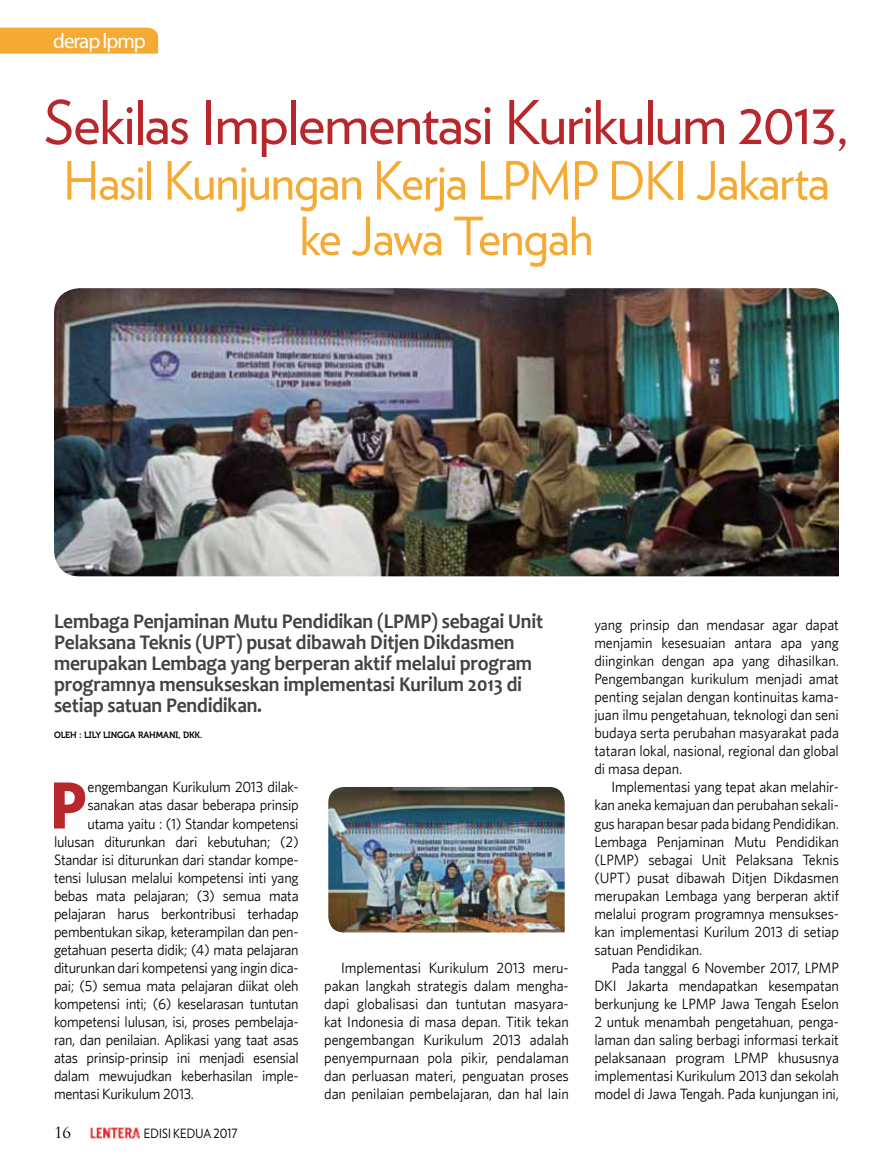
<style>
.page{position:relative;width:893px;height:1170px;background:#fff}
.page>*{position:absolute;margin:0;border:0;box-sizing:border-box;transform-origin:0 0}
.t1{font:700 66.6px "Whitney";color:#b8272b;scale:.95 1}
.t2{font:60px "Verlag";letter-spacing:-.02em;color:#b8272b}
.t3{font:52.5px/55.5px "Verlag";letter-spacing:-.025em;color:#f5aa34;text-align:center;scale:.96 1}
.t4{font:700 21px/21px "Candara";letter-spacing:-.01em;color:#444240;scale:.93 1}
.t5{font:21px "Myriad Pro";letter-spacing:-.05em;color:#fff}
.t6{font:15px/18px "Whitney";letter-spacing:-.02em;color:#000;text-align:justify;scale:.95 1}
.t7{font:15px "Trajan Pro";color:#000}
.t8{font:12.75px "Verlag";color:#000;scale:.9 1}
.t9{font:9px "Museo 700";color:#000;scale:.95 1}
</style>
<div class="page">
<img style="left:90px;top:1127px;width:50px;height:11px">
<img style="left:328px;top:787px;width:237px;height:146px">
<div style="left:0;top:28px;width:158px;height:26px;background:#f5aa34"></div>
<img style="left:54px;top:288px;width:785px;height:288px">
<h3 class="t5" style="left:53px;top:28px;width:94px">derap lpmp</h3>
<h2 class="t2" style="left:44px;top:77px;width:806px">Sekilas I mplementasi Kurikulum 2013,</h2>
<h3 class="t3" style="left:63px;top:150px;width:800px">Hasil Kunjungan Kerja LPMP DKI Jakarta ke Jawa Tengah</h3>
<p class="t4" style="left:54px;top:610px;width:528px">Lembaga Penjaminan Mutu Pendidikan (LPMP) sebagai Unit Pelaksana Teknis (UPT) pusat dibawah Ditjen Dikdasmen merupakan Lembaga yang berperan aktif melalui program programnya mensukseskan implementasi Kurilum 2013 di setiap satuan Pendidikan.</p>
<p class="t9" style="left:54px;top:730px;width:158px">OLEH : LILY LINGGA RAHMANI, DKK.</p>
<h1 class="t1" style="left:50px;top:764px;width:34px">P</h1>
<p class="t6" style="left:88px;top:777px;width:224px">engembangan Kurikulum 2013 dilak-</p>
<p class="t6" style="left:88px;top:795px;width:224px">sanakan atas dasar beberapa prinsip</p>
<p class="t6" style="left:88px;top:813px;width:224px">utama yaitu : (1) Standar kompetensi</p>
<p class="t6" style="left:54px;top:831px;width:259px">lulusan diturunkan dari kebutuhan; (2)</p>
<p class="t6" style="left:54px;top:849px;width:259px">Standar isi diturunkan dari standar kompe-</p>
<p class="t6" style="left:54px;top:867px;width:259px">tensi lulusan melalui kompetensi inti yang</p>
<p class="t6" style="left:54px;top:885px;width:259px">bebas mata pelajaran; (3) semua mata</p>
<p class="t6" style="left:54px;top:903px;width:259px">pelajaran harus berkontribusi terhadap</p>
<p class="t6" style="left:54px;top:921px;width:259px">pembentukan sikap, keterampilan dan pen-</p>
<p class="t6" style="left:54px;top:939px;width:259px">getahuan peserta didik; (4) mata pelajaran</p>
<p class="t6" style="left:54px;top:957px;width:259px">diturunkan dari kompetensi yang ingin dica-</p>
<p class="t6" style="left:54px;top:975px;width:259px">pai; (5) semua mata pelajaran diikat oleh</p>
<p class="t6" style="left:54px;top:993px;width:259px">kompetensi inti; (6) keselarasan tuntutan</p>
<p class="t6" style="left:54px;top:1011px;width:259px">kompetensi lulusan, isi, proses pembelaja-</p>
<p class="t6" style="left:54px;top:1029px;width:259px">ran, dan penilaian. Aplikasi yang taat asas</p>
<p class="t6" style="left:54px;top:1047px;width:259px">atas prinsip-prinsip ini menjadi esensial</p>
<p class="t6" style="left:54px;top:1065px;width:259px">dalam mewujudkan keberhasilan imple-</p>
<p class="t6" style="left:54px;top:1083px;width:149px">mentasi Kurikulum 2013.</p>
<p class="t7" style="left:54px;top:1122px;width:19px">16</p>
<p class="t8" style="left:144px;top:1123px;width:105px">Edisi Kedua 2017</p>
<p class="t6" style="left:324px;top:957px;width:259px;text-indent:17px">Implementasi Kurikulum 2013 meru&shy;pakan langkah strategis dalam mengha&shy;dapi globalisasi dan tuntutan masyara&shy;kat Indonesia di masa depan. Titik tekan pengembangan Kurikulum 2013 adalah penyempurnaan pola pikir, pendalaman dan perluasan materi, penguatan proses dan penilaian pembelajaran, dan hal lain</p>
<p class="t6" style="left:594px;top:615px;width:259px">yang prinsip dan mendasar agar dapat menjamin kesesuaian antara apa yang diinginkan dengan apa yang dihasilkan.<br>Pengembangan kurikulum menjadi amat penting sejalan dengan kontinuitas kama&shy;juan ilmu pengetahuan, teknologi dan seni budaya serta perubahan masyarakat pada tataran lokal, nasional, regional dan global di masa depan.</p>
<p class="t6" style="left:594px;top:777px;width:259px;text-indent:17px">Implementasi yang tepat akan melahir&shy;kan aneka kemajuan dan perubahan sekali&shy;gus harapan besar pada bidang Pendidikan.<br>Lembaga Penjaminan Mutu Pendidikan (LPMP) sebagai Unit Pelaksana Teknis (UPT) pusat dibawah Ditjen Dikdasmen merupakan Lembaga yang berperan aktif melalui program programnya mensukses&shy;kan implementasi Kurilum 2013 di setiap satuan Pendidikan.</p>
<p class="t6" style="left:594px;top:957px;width:259px;text-indent:17px">Pada tanggal 6 November 2017, LPMP DKI Jakarta mendapatkan kesempatan berkunjung ke LPMP Jawa Tengah Eselon 2 untuk menambah pengetahuan, penga&shy;laman dan saling berbagi informasi terkait pelaksanaan program LPMP khususnya implementasi Kurikulum 2013 dan sekolah model di Jawa Tengah. Pada kunjungan ini,</p>
</div>
